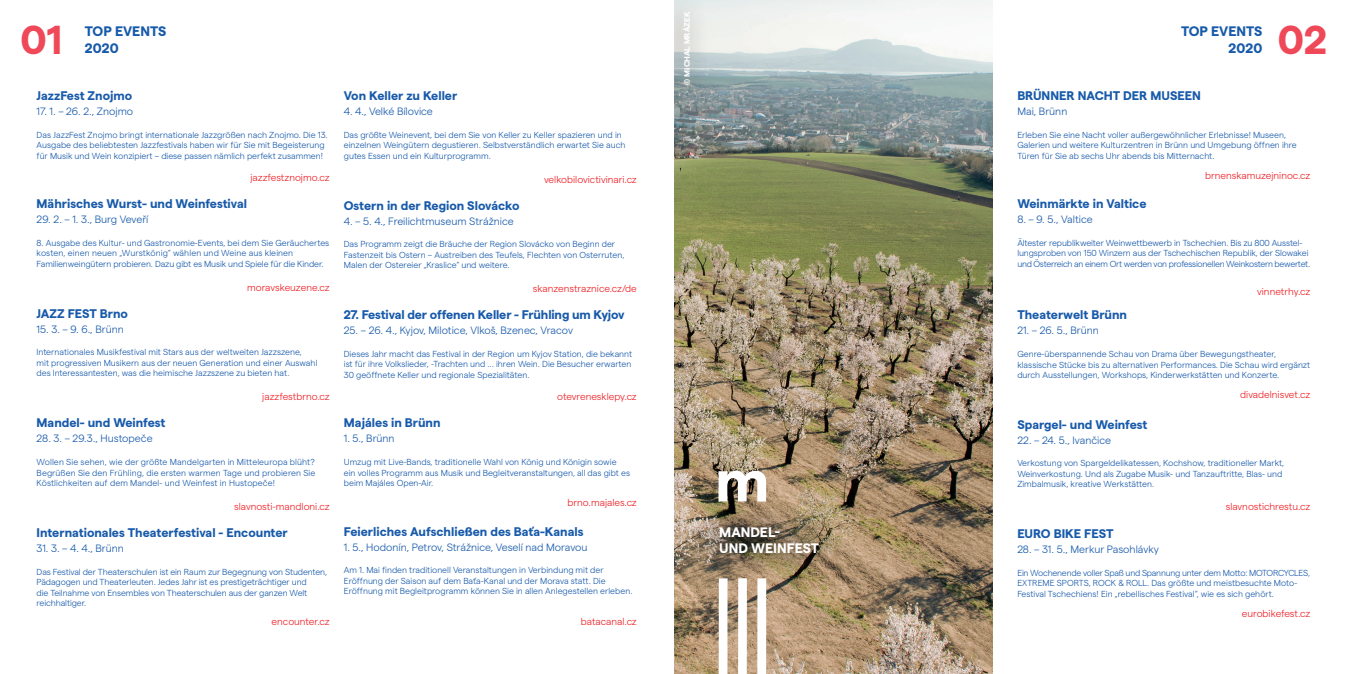
<style>
.page{position:relative;width:1347px;height:674px;background:#fff}
.page>*{position:absolute;margin:0;border:0;box-sizing:border-box;transform-origin:0 0}
.t1{font:700 40.38px "Matter";color:#ef4858}
.t2{font:700 13.75px "Matter";color:#185aaa}
.t3{font:700 13.75px "Matter";color:#fff}
.t4{font:700 12.5px "Matter";color:#185aaa}
.t5{font:300 10.62px "Matter";color:#185aaa}
.t6{font:300 10px "Matter";color:#ee1d23}
.t7{font:300 8.75px/10.5px "Matter";color:#185aaa}
.t8{font:300 8.75px "Matter";letter-spacing:-.025em;color:#185aaa}
.t9{font:700 7.88px "Matter";color:#fff}
</style>
<div class="page">
<img style="left:674px;top:0;width:318px;height:673px">
<div style="left:693px;top:499px;width:150px;height:81px;background:#231f20;opacity:.52"></div>
<div style="left:649px;top:0;width:61px;height:111px;background:#231f20;opacity:.36"></div>
<svg style="left:718px;top:578px;width:48px;height:95px"></svg>
<div style="left:0;top:0;width:673px;height:673px;background:#fff"></div>
<svg style="left:718px;top:470px;width:48px;height:31px"></svg>
<p class="t1" style="left:20px;top:10px;width:43px">01</p>
<p class="t2" style="left:85px;top:21px;width:83px">TOP EVENTS</p>
<p class="t2" style="left:85px;top:37px;width:35px">2020</p>
<p class="t4" style="left:37px;top:86px;width:97px">JazzFest Znojmo</p>
<p class="t5" style="left:37px;top:104px;width:98px">17. 1. – 26. 2., Znojmo</p>
<p class="t7" style="left:37px;top:128px;width:293px">Das JazzFest Znojmo bringt internationale Jazzgrößen nach Znojmo. Die 13.<br>Ausgabe des beliebtesten Jazzfestivals haben wir für Sie mit Begeisterung für Musik und Wein konzipiert – diese passen nämlich perfekt zusammen!</p>
<p class="t6" style="left:250px;top:170px;width:81px">jazzfestznojmo.cz</p>
<p class="t4" style="left:37px;top:194px;width:212px">Mährisches Wurst- und Weinfestival</p>
<p class="t5" style="left:37px;top:212px;width:113px">29. 2. – 1. 3., Burg Veveří</p>
<p class="t7" style="left:37px;top:236px;width:294px">8. Ausgabe des Kultur- und Gastronomie-Events, bei dem Sie Geräuchertes kosten, einen neuen „Wurstkönig“ wählen und Weine aus kleinen<br>Familienweingütern probieren. Dazu gibt es Musik und Spiele für die Kinder.</p>
<p class="t6" style="left:247px;top:280px;width:84px">moravskeuzene.cz</p>
<p class="t4" style="left:37px;top:304px;width:93px">JAZZ FEST Brno</p>
<p class="t5" style="left:37px;top:321px;width:89px">15. 3. – 9. 6., Brünn</p>
<p class="t7" style="left:37px;top:346px;width:267px">Internationales Musikfestival mit Stars aus der weltweiten Jazzszene,</p>
<p class="t7" style="left:37px;top:356px;width:282px">mit progressiven Musikern aus der neuen Generation und einer Auswahl des Interessantesten, was die heimische Jazzszene zu bieten hat.</p>
<p class="t6" style="left:262px;top:389px;width:69px">jazzfestbrno.cz</p>
<p class="t4" style="left:37px;top:413px;width:130px">Mandel- und Weinfest</p>
<p class="t5" style="left:37px;top:431px;width:118px">28. 3. – 29.3., Hustopeče</p>
<p class="t7" style="left:37px;top:455px;width:280px;text-align:justify">Wollen Sie sehen, wie der größte Mandelgarten in Mitteleuropa blüht?<br>Begrüßen Sie den Frühling, die ersten warmen Tage und probieren Sie Köstlichkeiten auf dem Mandel- und Weinfest in Hustopeče!</p>
<p class="t6" style="left:234px;top:499px;width:97px">slavnosti-mandloni.cz</p>
<p class="t4" style="left:37px;top:523px;width:253px">Internationales Theaterfestival - Encounter</p>
<p class="t5" style="left:37px;top:540px;width:89px">31. 3. – 4. 4., Brünn</p>
<p class="t7" style="left:37px;top:565px;width:292px">Das Festival der Theaterschulen ist ein Raum zur Begegnung von Studenten, Pädagogen und Theaterleuten. Jedes Jahr ist es prestigeträchtiger und<br>die Teilnahme von Ensembles von Theaterschulen aus der ganzen Welt reichhaltiger.</p>
<p class="t6" style="left:272px;top:614px;width:59px">encounter.cz</p>
<p class="t4" style="left:344px;top:86px;width:115px">Von Keller zu Keller</p>
<p class="t5" style="left:344px;top:104px;width:91px">4. 4., Velké Bílovice</p>
<p class="t7" style="left:344px;top:128px;width:283px">Das größte Weinevent, bei dem Sie von Keller zu Keller spazieren und in einzelnen Weingütern degustieren. Selbstverständlich erwartet Sie auch gutes Essen und ein Kulturprogramm.</p>
<p class="t6" style="left:544px;top:172px;width:94px">velkobilovictivinari.cz</p>
<p class="t4" style="left:344px;top:196px;width:177px">Ostern in der Region Slovácko</p>
<p class="t5" style="left:344px;top:213px;width:171px">4. – 5. 4., Freilichtmuseum Strážnice</p>
<p class="t7" style="left:344px;top:238px;width:282px">Das Programm zeigt die Bräuche der Region Slovácko von Beginn der<br>Fastenzeit bis Ostern – Austreiben des Teufels, Flechten von Osterruten,<br>Malen der Ostereier „Kraslice“ und weitere.</p>
<p class="t6" style="left:533px;top:281px;width:106px">skanzenstraznice.cz/de</p>
<p class="t4" style="left:344px;top:305px;width:282px">27. Festival der offenen Keller - Frühling um Kyjov</p>
<p class="t5" style="left:344px;top:323px;width:231px">25. – 26. 4., Kyjov, Milotice, Vlkoš, Bzenec, Vracov</p>
<p class="t7" style="left:344px;top:347px;width:290px;text-align:justify">Dieses Jahr macht das Festival in der Region um Kyjov Station, die bekannt ist für ihre Volkslieder, -Trachten und ... ihren Wein. Die Besucher erwarten 30 geöffnete Keller und regionale Spezialitäten.</p>
<p class="t6" style="left:557px;top:389px;width:81px">otevrenesklepy.cz</p>
<p class="t4" style="left:344px;top:413px;width:98px">Majáles in Brünn</p>
<p class="t5" style="left:344px;top:431px;width:52px">1. 5., Brünn</p>
<p class="t7" style="left:344px;top:455px;width:288px">Umzug mit Live-Bands, traditionelle Wahl von König und Königin sowie ein volles Programm aus Musik und Begleitveranstaltungen, all das gibt es beim Majáles Open-Air.</p>
<p class="t6" style="left:567px;top:495px;width:71px">brno.majales.cz</p>
<p class="t4" style="left:344px;top:521px;width:241px">Feierliches Aufschließen des Baťa-Kanals</p>
<p class="t5" style="left:344px;top:539px;width:245px">1. 5., Hodonín, Petrov, Strážnice, Veselí nad Moravou</p>
<p class="t7" style="left:344px;top:564px;width:290px">Am 1. Mai finden traditionell Veranstaltungen in Verbindung mit der<br>Eröffnung der Saison auf dem Baťa-Kanal und der Morava statt. Die<br>Eröffnung mit Begleitprogramm können Sie in allen Anlegestellen erleben.</p>
<p class="t6" style="left:581px;top:613px;width:57px">batacanal.cz</p>
<p class="t9" style="left:681px;top:85px;width:74px;rotate:-90deg">© MICHAL MRÁZEK</p>
<p class="t3" style="left:719px;top:521px;width:63px">MANDEL-</p>
<p class="t3" style="left:719px;top:538px;width:101px">UND WEINFEST</p>
<p class="t2" style="left:1181px;top:21px;width:83px">TOP EVENTS</p>
<p class="t2" style="left:1228px;top:37px;width:35px">2020</p>
<p class="t1" style="left:1277px;top:10px;width:51px">02</p>
<p class="t4" style="left:1017px;top:86px;width:185px">BRÜNNER NACHT DER MUSEEN</p>
<p class="t5" style="left:1017px;top:104px;width:52px">Mai, Brünn</p>
<p class="t7" style="left:1017px;top:128px;width:281px">Erleben Sie eine Nacht voller außergewöhnlicher Erlebnisse! Museen,<br>Galerien und weitere Kulturzentren in Brünn und Umgebung öffnen ihre<br>Türen für Sie ab sechs Uhr abends bis Mitternacht.</p>
<p class="t6" style="left:1205px;top:168px;width:107px">brnenskamuzejninoc.cz</p>
<p class="t4" style="left:1017px;top:194px;width:131px">Weinmärkte in Valtice</p>
<p class="t5" style="left:1017px;top:212px;width:77px">8. – 9. 5., Valtice</p>
<p class="t7" style="left:1017px;top:237px;width:294px">Ältester republikweiter Weinwettbewerb in Tschechien. Bis zu 800 Ausstel&shy;lungsproben von 150 Winzern aus der Tschechischen Republik, der Slowakei und Österreich an einem Ort werden von professionellen Weinkostern bewertet.</p>
<p class="t6" style="left:1257px;top:284px;width:55px">vinnetrhy.cz</p>
<p class="t4" style="left:1017px;top:305px;width:111px">Theaterwelt Brünn</p>
<p class="t5" style="left:1017px;top:323px;width:83px">21. – 26. 5., Brünn</p>
<p class="t7" style="left:1017px;top:348px;width:260px">Genre-überspannende Schau von Drama über Bewegungstheater,</p>
<p class="t7" style="left:1017px;top:358px;width:294px">klassische Stücke bis zu alternativen Performances. Die Schau wird ergänzt durch Ausstellungen, Workshops, Kinderwerkstätten und Konzerte.</p>
<p class="t6" style="left:1240px;top:387px;width:72px">divadelnisvet.cz</p>
<p class="t4" style="left:1017px;top:415px;width:132px">Spargel- und Weinfest</p>
<p class="t5" style="left:1017px;top:432px;width:95px">22. – 24. 5., Ivančice</p>
<p class="t7" style="left:1017px;top:457px;width:268px">Verkostung von Spargeldelikatessen, Kochshow, traditioneller Markt,<br>Weinverkostung. Und als Zugabe Musik- und Tanzauftritte, Blas- und<br>Zimbalmusik, kreative Werkstätten.</p>
<p class="t6" style="left:1225px;top:499px;width:86px">slavnostichrestu.cz</p>
<p class="t4" style="left:1017px;top:524px;width:98px">EURO BIKE FEST</p>
<p class="t5" style="left:1017px;top:541px;width:143px">28. – 31. 5., Merkur Pasohlávky</p>
<p class="t8" style="left:1017px;top:566px;width:294px">Ein Wochenende voller Spaß und Spannung unter dem Motto: MOTORCYCLES,</p>
<p class="t7" style="left:1017px;top:577px;width:281px">EXTREME SPORTS, ROCK &amp; ROLL. Das größte und meistbesuchte Moto-<br>Festival Tschechiens! Ein „rebellisches Festival“, wie es sich gehört.</p>
<p class="t6" style="left:1241px;top:605px;width:70px">eurobikefest.cz</p>
</div>
